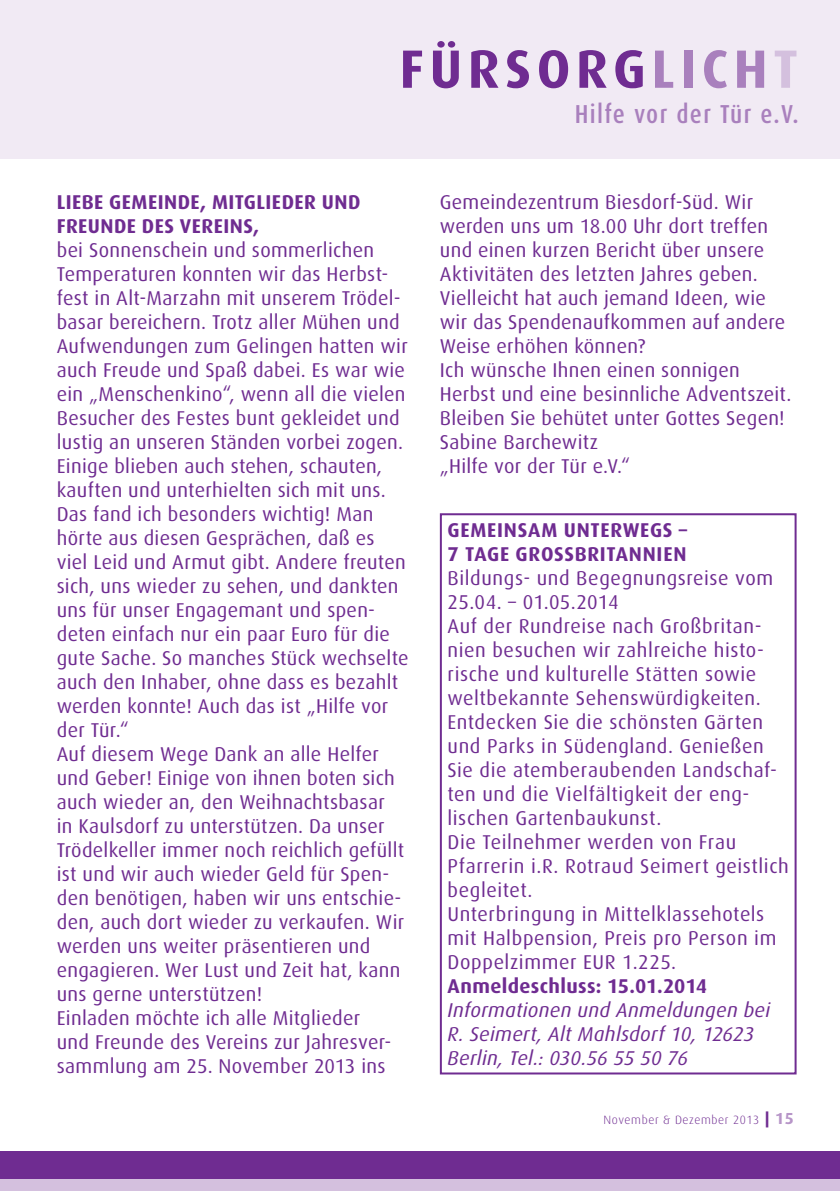
<style>
.page{position:relative;width:840px;height:1191px;background:#fff}
.page>*{position:absolute;margin:0;border:0;box-sizing:border-box;transform-origin:0 0}
.t1{font:700 54px "Dax";letter-spacing:.1em;color:#6f2c91}
.t2{font:500 26px "Dax Condensed";letter-spacing:.05em;color:#a980bd}
.t3{font:20px/24px "Dax";letter-spacing:.015em;color:#6f2c91}
.t4{font:700 20px/24px "Dax";letter-spacing:.025em;color:#6f2c91}
.t5{font:italic 20px/24px "Dax";letter-spacing:.015em;color:#6f2c91}
.t6{font:700 20px "Dax";letter-spacing:-.01em;color:#6f2c91}
.t7{font:300 12px "Dax";letter-spacing:.05em;color:#6f2c91}
.s1{color:#a980bd}
.s2{color:#d4c0de}
.s3{font-weight:800;font-size:16px}
.s4{font-weight:700;font-size:16px;color:#b795c8}
</style>
<div class="page">
<div style="left:0;top:0;width:839px;height:159px;background:#f1eaf4"></div>
<div style="left:0;top:1151px;width:839px;height:40px;background:#6f2c91"></div>
<div style="left:0;top:1179px;width:839px;height:12px;background:#d4c0de"></div>
<div style="left:439px;top:513px;width:357px;height:561px;border:2px solid #6f2c91"></div>
<h1 class="t1" style="left:399px;top:39px;width:400px">FÜRSORG<span class="s1">LICH</span><span class="s2">T</span></h1>
<p class="t4" style="left:57px;top:190px;width:305px">LIEBE GEMEINDE, MITGLIEDER UND<br>FREUNDE DES VEREINS,</p>
<p class="t3" style="left:57px;top:238px;width:353px">bei Sonnenschein und sommerlichen Temperaturen konnten wir das Herbst&shy;fest in Alt-Marzahn mit unserem Trödel&shy;basar bereichern. Trotz aller Mühen und Aufwendungen zum Gelingen hatten wir auch Freude und Spaß dabei. Es war wie ein „Menschenkino“, wenn all die vielen Besucher des Festes bunt gekleidet und lustig an unseren Ständen vorbei zogen.<br>Einige blieben auch stehen, schauten, kauften und unterhielten sich mit uns.<br>Das fand ich besonders wichtig! Man hörte aus diesen Gesprächen, daß es viel Leid und Armut gibt. Andere freuten sich, uns wieder zu sehen, und dankten uns für unser Engagemant und spen&shy;deten einfach nur ein paar Euro für die gute Sache. So manches Stück wechselte auch den I nhaber, ohne dass es bezahlt werden konnte! Auch das ist „H ilfe vor der Tür.“<br>Auf diesem Wege Dank an alle Helfer und Geber! Einige von ihnen boten sich auch wieder an, den Weihnachtsbasar<br>in Kaulsdorf zu unterstützen. Da unser Trödelkeller immer noch reichlich gefüllt ist und wir auch wieder Geld für Spen&shy;den benötigen, haben wir uns entschie&shy;den, auch dort wieder zu verkaufen. Wir werden uns weiter präsentieren und engagieren. Wer Lust und Zeit hat, kann uns gerne unterstützen!<br>Einladen möchte ich alle Mitglieder<br>und Freunde des Vereins zur Jahresver&shy;sammlung am 25. November 2013 ins</p>
<h2 class="t2" style="left:574px;top:99px;width:225px">Hilfe vor der Tür e.V.</h2>
<p class="t3" style="left:439px;top:190px;width:353px">Gemeindezentrum Biesdorf-Süd. Wir werden uns um 18.00 U hr dort treffen und einen kurzen Bericht über unsere Aktivitäten des letzten Jahres geben.<br>Vielleicht hat auch jemand Ideen, wie wir das Spendenaufkommen auf andere Weise erhöhen können?<br>Ich wünsche I hnen einen sonnigen Herbst und eine besinnliche Adventszeit.<br>Bleiben Sie behütet unter Gottes Segen!<br>Sabine Barchewitz<br>„H ilfe vor der Tür e.V.“</p>
<p class="t4" style="left:447px;top:518px;width:241px">GEMEINSAM UNTERWEGS –<br>7 TAGE GROSSBRITANNIEN</p>
<p class="t3" style="left:447px;top:566px;width:342px">Bildungs- und Begegnungsreise vom<br>25.04. – 01.05.2014<br>Auf der Rundreise nach Großbritan&shy;nien besuchen wir zahlreiche histo&shy;rische und kulturelle Stätten sowie weltbekannte Sehenswürdigkeiten.<br>Entdecken Sie die schönsten Gärten und Parks in Südengland. Genießen<br>Sie die atemberaubenden Landschaf&shy;ten und die Vielfältigkeit der eng&shy;lischen Gartenbaukunst.<br>Die Teilnehmer werden von Frau<br>Pfarrerin i.R. Rotraud Seimert geistlich begleitet.<br>U nterbringung in Mittelklassehotels mit Halbpension, Preis pro Person im<br>Doppelzimmer EUR 1.225.</p>
<p class="t6" style="left:447px;top:974px;width:261px">ANMELDESCHLUSS: 15.01.2014</p>
<p class="t5" style="left:447px;top:998px;width:324px">Informationen und Anmeldungen bei<br>R. Seimert, Alt Mahlsdorf 10, 12623<br>Berlin, Tel.: 030.56 55 50 76</p>
<p class="t7" style="left:603px;top:1113px;width:192px">November &amp; Dezember 2013 <span class="s3">|</span> <span class="s4">15</span></p>
</div>
